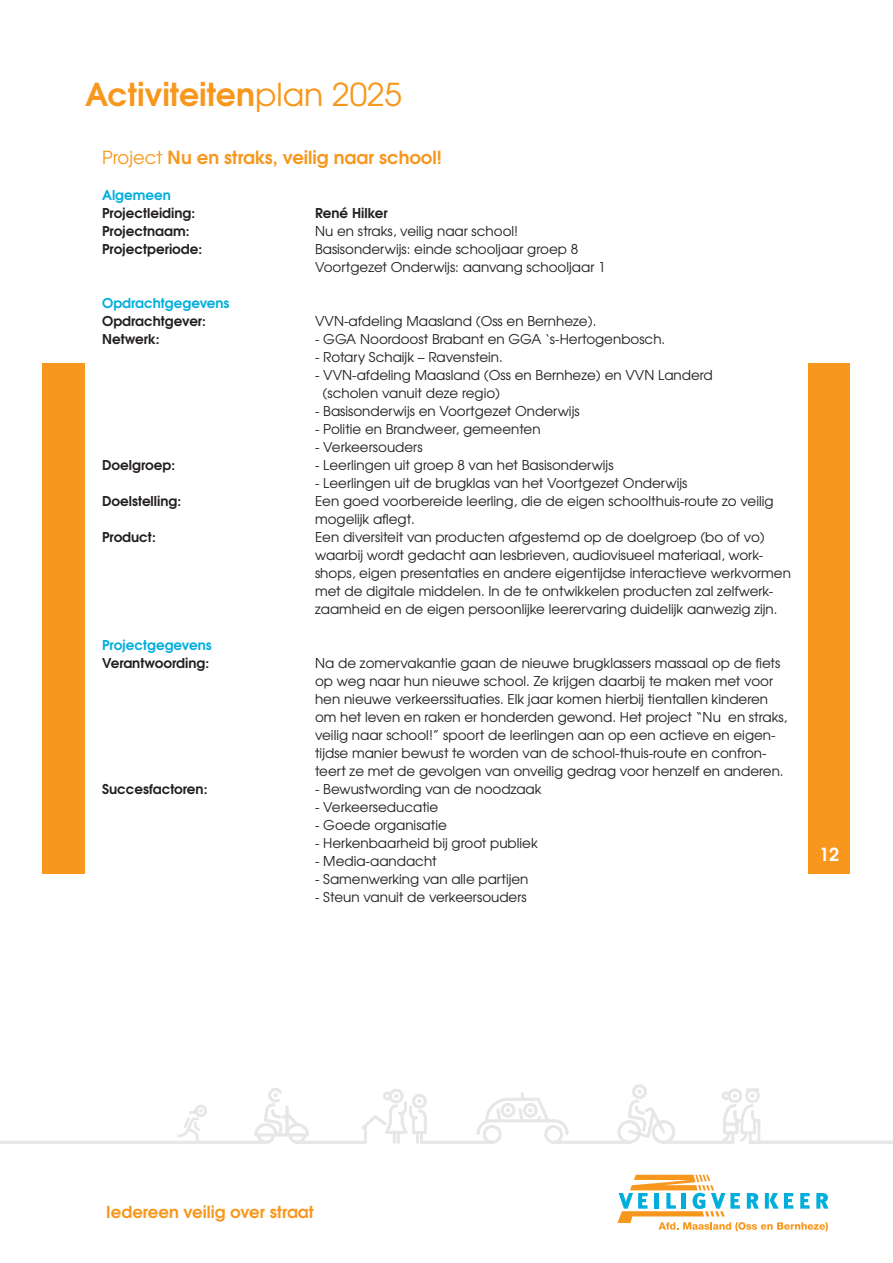
<style>
.page{position:relative;width:893px;height:1263px;background:#fff}
.page>*{position:absolute;margin:0;border:0;box-sizing:border-box;transform-origin:0 0}
.t1{font:700 31.5px "Te X Gyre Adventor";color:#f7971d}
.t2{font:700 18px "Te X Gyre Adventor";color:#f7971d}
.t3{font:700 18px "Te X Gyre Adventor";color:#fff}
.t4{font:700 16.5px "Te X Gyre Adventor";color:#f7971d}
.t5{font:13.5px/18px "Te X Gyre Adventor";color:#231f20}
.t6{font:700 13.5px "Te X Gyre Adventor";color:#231f20}
.t7{font:700 13.5px "Te X Gyre Adventor";color:#00aedc}
.s1{font-weight:400}
</style>
<div class="page">
<svg style="left:617px;top:1175px;width:211px;height:56px"></svg>
<div style="left:43px;top:363px;width:807px;height:510px;background:#f7971d"></div>
<div style="left:85px;top:361px;width:723px;height:524px;background:#fff"></div>
<hr style="left:0;top:1141px;width:267px;height:3px;background:#e6e7e9">
<svg style="left:177px;top:1084px;width:716px;height:60px"></svg>
<h1 class="t1" style="left:85px;top:68px;width:318px">Activiteiten<span class="s1">plan 2025</span></h1>
<h2 class="t2" style="left:102px;top:141px;width:341px"><span class="s1">Project</span> Nu en straks, veilig naar school!</h2>
<p class="t7" style="left:102px;top:183px;width:70px">Algemeen</p>
<p class="t6" style="left:102px;top:201px;width:95px">Projectleiding:</p>
<p class="t6" style="left:315px;top:201px;width:74px">René Hilker</p>
<p class="t6" style="left:102px;top:219px;width:89px">Projectnaam:</p>
<p class="t5" style="left:315px;top:221px;width:205px">Nu en straks, veilig naar school!</p>
<p class="t6" style="left:102px;top:237px;width:102px">Projectperiode:</p>
<p class="t5" style="left:315px;top:239px;width:292px">Basisonderwijs: einde schooljaar groep 8<br>Voortgezet Onderwijs: aanvang schooljaar 1</p>
<p class="t7" style="left:102px;top:291px;width:129px">Opdrachtgegevens</p>
<p class="t6" style="left:102px;top:309px;width:105px">Opdrachtgever:</p>
<p class="t5" style="left:315px;top:311px;width:283px">VVN-afdeling Maasland (Oss en Bernheze).</p>
<p class="t6" style="left:102px;top:327px;width:59px">Netwerk:</p>
<p class="t5" style="left:315px;top:329px;width:352px">- GGA Noordoost Brabant en GGA ‘s-Hertogenbosch.</p>
<p class="t5" style="left:315px;top:347px;width:189px">- Rotary Schaijk – Ravenstein.</p>
<p class="t5" style="left:323px;top:365px;width:392px;text-indent:-7px">- VVN-afdeling Maasland (Oss en Bernheze) en VVN Landerd (scholen vanuit deze regio)</p>
<p class="t5" style="left:315px;top:401px;width:266px">- Basisonderwijs en Voortgezet Onderwijs</p>
<p class="t5" style="left:315px;top:419px;width:227px">- Politie en Brandweer, gemeenten</p>
<p class="t5" style="left:315px;top:437px;width:109px">- Verkeersouders</p>
<p class="t6" style="left:102px;top:453px;width:75px">Doelgroep:</p>
<p class="t5" style="left:315px;top:455px;width:300px">- Leerlingen uit groep 8 van het Basisonderwijs</p>
<p class="t5" style="left:315px;top:473px;width:374px">- Leerlingen uit de brugklas van het Voortgezet Onderwijs</p>
<p class="t6" style="left:102px;top:489px;width:81px">Doelstelling:</p>
<p class="t5" style="left:315px;top:491px;width:460px">Een goed voorbereide leerling, die de eigen schoolthuis-route zo veilig mogelijk aflegt.</p>
<p class="t6" style="left:102px;top:525px;width:55px">Product:</p>
<p class="t5" style="left:315px;top:527px;width:477px">Een diversiteit van producten afgestemd op de doelgroep (bo of vo) waarbij wordt gedacht aan lesbrieven, audiovisueel materiaal, work&shy;shops, eigen presentaties en andere eigentijdse interactieve werkvormen met de digitale middelen. In de te ontwikkelen producten zal zelfwerk&shy;zaamheid en de eigen persoonlijke leerervaring duidelijk aanwezig zijn.</p>
<p class="t7" style="left:102px;top:633px;width:111px">Projectgegevens</p>
<p class="t6" style="left:102px;top:651px;width:109px">Verantwoording:</p>
<p class="t5" style="left:315px;top:653px;width:474px">Na de zomervakantie gaan de nieuwe brugklassers massaal op de fiets op weg naar hun nieuwe school. Ze krijgen daarbij te maken met voor hen nieuwe verkeerssituaties. Elk jaar komen hierbij tientallen kinderen om het leven en raken er honderden gewond. Het project “Nu en straks, veilig naar school!” spoort de leerlingen aan op een actieve en eigen&shy;tijdse manier bewust te worden van de school-thuis-route en confron&shy;teert ze met de gevolgen van onveilig gedrag voor henzelf en anderen.</p>
<p class="t6" style="left:102px;top:777px;width:107px">Succesfactoren:</p>
<p class="t5" style="left:315px;top:779px;width:228px">- Bewustwording van de noodzaak</p>
<p class="t5" style="left:315px;top:797px;width:125px">- Verkeerseducatie</p>
<p class="t5" style="left:315px;top:815px;width:133px">- Goede organisatie</p>
<p class="t5" style="left:315px;top:833px;width:224px">- Herkenbaarheid bij groot publiek</p>
<p class="t5" style="left:315px;top:851px;width:123px">- Media-aandacht</p>
<p class="t5" style="left:315px;top:869px;width:215px">- Samenwerking van alle partijen</p>
<p class="t5" style="left:315px;top:887px;width:213px">- Steun vanuit de verkeersouders</p>
<h2 class="t3" style="left:819px;top:839px;width:22px">12</h2>
<p class="t4" style="left:106px;top:1197px;width:209px">Iedereen veilig over straat</p>
</div>
